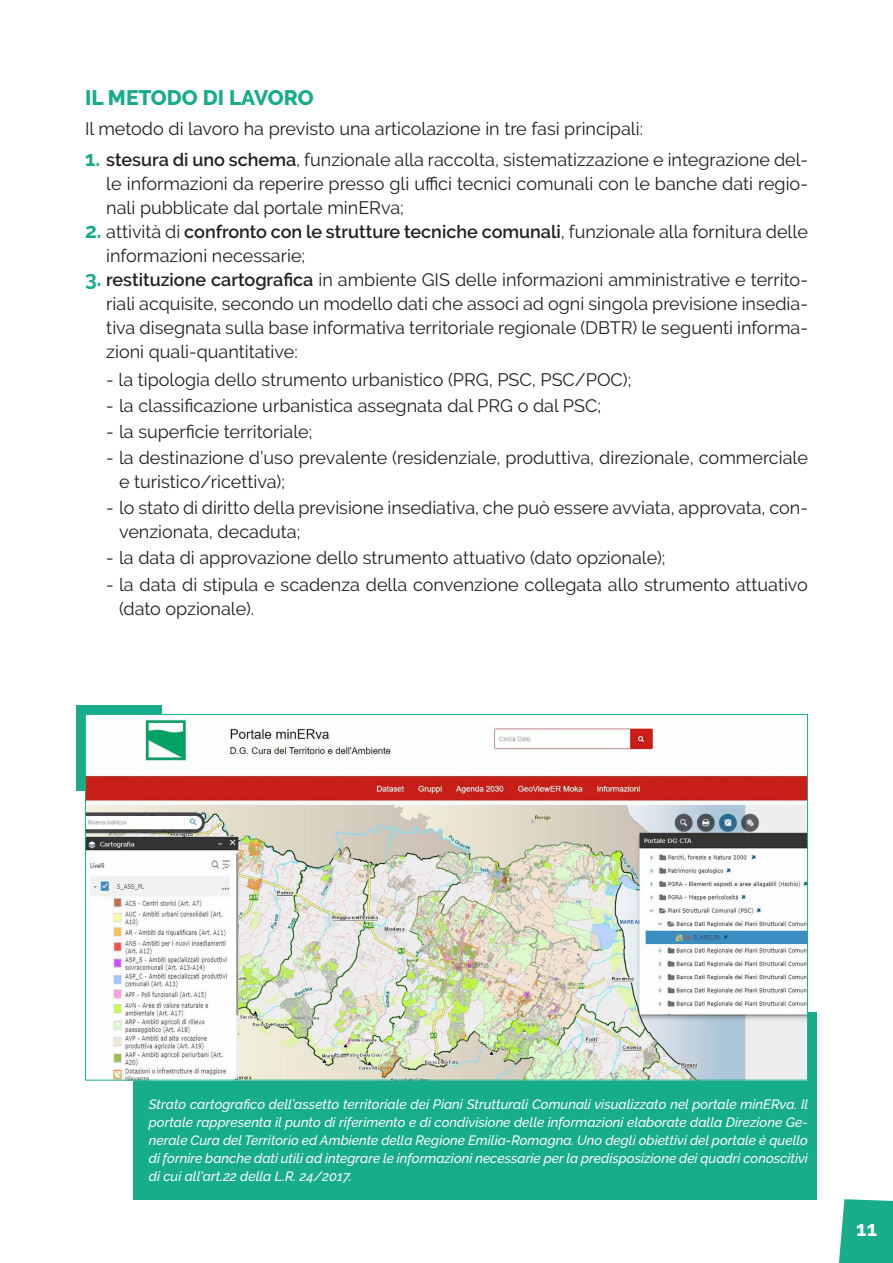
<style>
.page{position:relative;width:893px;height:1263px;background:#fff}
.page>*{position:absolute;margin:0;border:0;box-sizing:border-box;transform-origin:0 0}
.t1{font:800 21px "Raleway";color:#17ac8a}
.t2{font:700 21px "Raleway";color:#fff}
.t3{font:18px/24px "Raleway";color:#231f20}
.t4{font:italic 500 13.5px/18px "Raleway";color:#fff;text-align:justify}
.s1{font-weight:700;font-size:21px;color:#17ac8a}
.s2{font-weight:600}
</style>
<div class="page">
<svg style="left:839px;top:1199px;width:54px;height:64px;background:#26b191"></svg>
<div style="left:133px;top:1012px;width:683px;height:187px;background:#17ac8a"></div>
<div style="left:77px;top:706px;width:85px;height:85px;background:linear-gradient(to right,#1bad8c,#1bae8c)"></div>
<img style="left:87px;top:716px;width:719px;height:362px">
<p class="t1" style="left:85px;top:85px;width:230px">IL METODO DI LAVORO</p>
<p class="t3" style="left:85px;top:117px;width:559px">Il metodo di lavoro ha previsto una articolazione in tre fasi principali:</p>
<p class="t3" style="left:106px;top:147px;width:703px;text-align:justify;text-indent:-21px"><span class="s1">1.</span> <span class="s2">stesura di uno schema</span>, funzionale alla raccolta, sistematizzazione e integrazione del&shy;le informazioni da reperire presso gli uffici tecnici comunali con le banche dati regio&shy;nali pubblicate dal portale minERva;</p>
<p class="t3" style="left:106px;top:219px;width:703px;text-indent:-21px"><span class="s1">2.</span> attività di <span class="s2">confronto con le strutture tecniche comunali</span>, funzionale alla fornitura delle informazioni necessarie;</p>
<p class="t3" style="left:106px;top:267px;width:703px;text-align:justify;text-indent:-21px"><span class="s1">3.</span> <span class="s2">restituzione cartografica</span> in ambiente GIS delle informazioni amministrative e territo&shy;riali acquisite, secondo un modello dati che associ ad ogni singola previsione insedia&shy;tiva disegnata sulla base informativa territoriale regionale (DBTR) le seguenti informa&shy;zioni quali-quantitative:</p>
<p class="t3" style="left:106px;top:367px;width:527px">- la tipologia dello strumento urbanistico (PRG, PSC, PSC/POC);</p>
<p class="t3" style="left:106px;top:394px;width:496px">- la classificazione urbanistica assegnata dal PRG o dal PSC;</p>
<p class="t3" style="left:106px;top:420px;width:208px">- la superficie territoriale;</p>
<p class="t3" style="left:119px;top:446px;width:690px;text-indent:-13px">- la destinazione d’uso prevalente (residenziale, produttiva, direzionale, commerciale e turistico/ricettiva);</p>
<p class="t3" style="left:119px;top:496px;width:690px;text-indent:-13px">- lo stato di diritto della previsione insediativa, che può essere avviata, approvata, con&shy;venzionata, decaduta;</p>
<p class="t3" style="left:106px;top:546px;width:561px">- la data di approvazione dello strumento attuativo (dato opzionale);</p>
<p class="t3" style="left:119px;top:572px;width:690px;text-indent:-13px">- la data di stipula e scadenza della convenzione collegata allo strumento attuativo (dato opzionale).</p>
<p class="t4" style="left:149px;top:1095px;width:661px">Strato cartografico dell’assetto territoriale dei Piani Strutturali Comunali visualizzato nel portale minERva. Il portale rappresenta il punto di riferimento e di condivisione delle informazioni elaborate dalla Direzione Ge&shy;nerale Cura del Territorio ed Ambiente della Regione Emilia-Romagna. Uno degli obiettivi del portale è quello di fornire banche dati utili ad integrare le informazioni necessarie per la predisposizione dei quadri conoscitivi di cui all’art.22 della L.R. 24/2017.</p>
<p class="t2" style="left:856px;top:1216px;width:22px">11</p>
</div>
